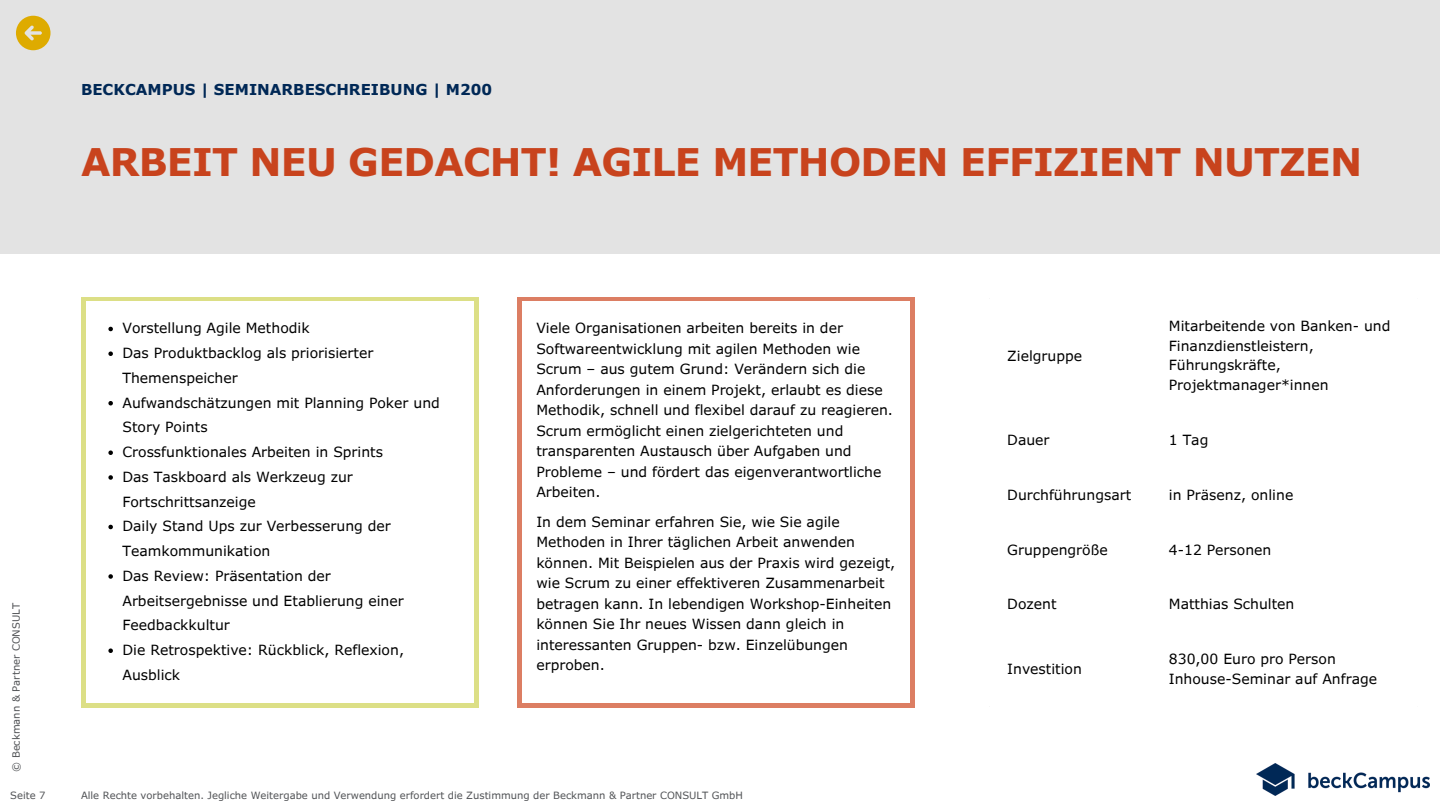
<style>
.page{position:relative;width:1440px;height:810px;background:#fff}
.page>*{position:absolute;margin:0;border:0;box-sizing:border-box;transform-origin:0 0}
.t1{font:700 38px "Verdana Pro";letter-spacing:-.02em;color:#c8431d}
.t2{font:700 15px "Verdana Pro";color:#002856}
.t3{font:14px/20.5px "Verdana Pro";color:#000}
.t4{font:10px "Verdana Pro";color:#515356}
</style>
<div class="page">
<div style="left:0;top:0;width:1440px;height:253px;background:#e3e3e3"></div>
<div style="left:81px;top:297px;width:397px;height:411px;background:#dcdf86"></div>
<div style="left:86px;top:301px;width:387px;height:402px;background:#fff"></div>
<div style="left:517px;top:297px;width:397px;height:411px;background:#dc7e63"></div>
<div style="left:522px;top:301px;width:388px;height:402px;background:#fff"></div>
<svg style="left:16px;top:16px;width:34px;height:34px"></svg>
<svg style="left:108px;top:327px;width:5px;height:4px"></svg>
<svg style="left:108px;top:351px;width:5px;height:5px"></svg>
<svg style="left:108px;top:401px;width:5px;height:4px"></svg>
<svg style="left:108px;top:450px;width:5px;height:5px"></svg>
<svg style="left:108px;top:475px;width:5px;height:5px"></svg>
<svg style="left:108px;top:525px;width:5px;height:4px"></svg>
<svg style="left:108px;top:574px;width:5px;height:5px"></svg>
<svg style="left:108px;top:648px;width:5px;height:5px"></svg>
<img style="left:1257px;top:764px;width:172px;height:31px">
<p class="t2" style="left:81px;top:79px;width:413px">BECKCAMPUS | SEMINARBESCHREIBUNG | M200</p>
<p class="t1" style="left:81px;top:138px;width:1283px">ARBEIT NEU GEDACHT! AGILE METHODEN EFFIZIENT NUTZEN</p>
<p class="t4" style="left:10px;top:772px;width:170px;rotate:-90deg">© Beckmann &amp; Partner CONSULT</p>
<p class="t4" style="left:10px;top:789px;width:37px">Seite 7</p>
<p class="t3" style="left:122px;top:318px;width:189px">Vorstellung Agile Methodik</p>
<p class="t3" style="left:122px;top:340px;width:252px;line-height:24.8px">Das Produktbacklog als priorisierter<br>Themenspeicher</p>
<p class="t3" style="left:122px;top:390px;width:319px;line-height:24.8px">Aufwandschätzungen mit Planning Poker und<br>Story Points</p>
<p class="t3" style="left:122px;top:441px;width:262px">Crossfunktionales Arbeiten in Sprints</p>
<p class="t3" style="left:122px;top:464px;width:232px;line-height:24.8px">Das Taskboard als Werkzeug zur<br>Fortschrittsanzeige</p>
<p class="t3" style="left:122px;top:514px;width:270px;line-height:24.8px">Daily Stand Ups zur Verbesserung der<br>Teamkommunikation</p>
<p class="t3" style="left:122px;top:563px;width:283px;line-height:24.8px">Das Review: Präsentation der<br>Arbeitsergebnisse und Etablierung einer<br>Feedbackkultur</p>
<p class="t3" style="left:122px;top:637px;width:283px;line-height:24.8px">Die Retrospektive: Rückblick, Reflexion,<br>Ausblick</p>
<p class="t3" style="left:536px;top:317px;width:358px">Viele Organisationen arbeiten bereits in der Softwareentwicklung mit agilen Methoden wie Scrum – aus gutem Grund: Verändern sich die Anforderungen in einem Projekt, erlaubt es diese Methodik, schnell und flexibel darauf zu reagieren.</p>
<p class="t3" style="left:536px;top:420px;width:347px">Scrum ermöglicht einen zielgerichteten und transparenten Austausch über Aufgaben und Probleme – und fördert das eigenverantwortliche Arbeiten.</p>
<p class="t3" style="left:536px;top:511px;width:360px">In dem Seminar erfahren Sie, wie Sie agile Methoden in Ihrer täglichen Arbeit anwenden können. Mit Beispielen aus der Praxis wird gezeigt, wie Scrum zu einer effektiveren Zusammenarbeit betragen kann. In lebendigen Workshop-Einheiten können Sie Ihr neues Wissen dann gleich in interessanten Gruppen- bzw. Einzelübungen erproben.</p>
<p class="t4" style="left:81px;top:789px;width:664px">Alle Rechte vorbehalten. Jegliche Weitergabe und Verwendung erfordert die Zustimmung der Beckmann &amp; Partner CONSULT GmbH</p>
<p class="t3" style="left:1007px;top:345px;width:76px">Zielgruppe</p>
<p class="t3" style="left:1169px;top:316px;width:223px;line-height:19.5px">Mitarbeitende von Banken- und<br>Finanzdienstleistern,<br>Führungskräfte,<br>Projektmanager*innen</p>
<p class="t3" style="left:1007px;top:429px;width:44px">Dauer</p>
<p class="t3" style="left:1169px;top:429px;width:41px">1 Tag</p>
<p class="t3" style="left:1007px;top:484px;width:125px">Durchführungsart</p>
<p class="t3" style="left:1169px;top:484px;width:126px">in Präsenz, online</p>
<p class="t3" style="left:1007px;top:539px;width:102px">Gruppengröße</p>
<p class="t3" style="left:1169px;top:539px;width:104px">4-12 Personen</p>
<p class="t3" style="left:1007px;top:593px;width:51px">Dozent</p>
<p class="t3" style="left:1169px;top:593px;width:127px">Matthias Schulten</p>
<p class="t3" style="left:1007px;top:658px;width:76px">Investition</p>
<p class="t3" style="left:1169px;top:648px;width:169px">830,00 Euro pro Person</p>
<p class="t3" style="left:1169px;top:668px;width:210px">Inhouse-Seminar auf Anfrage</p>
</div>
